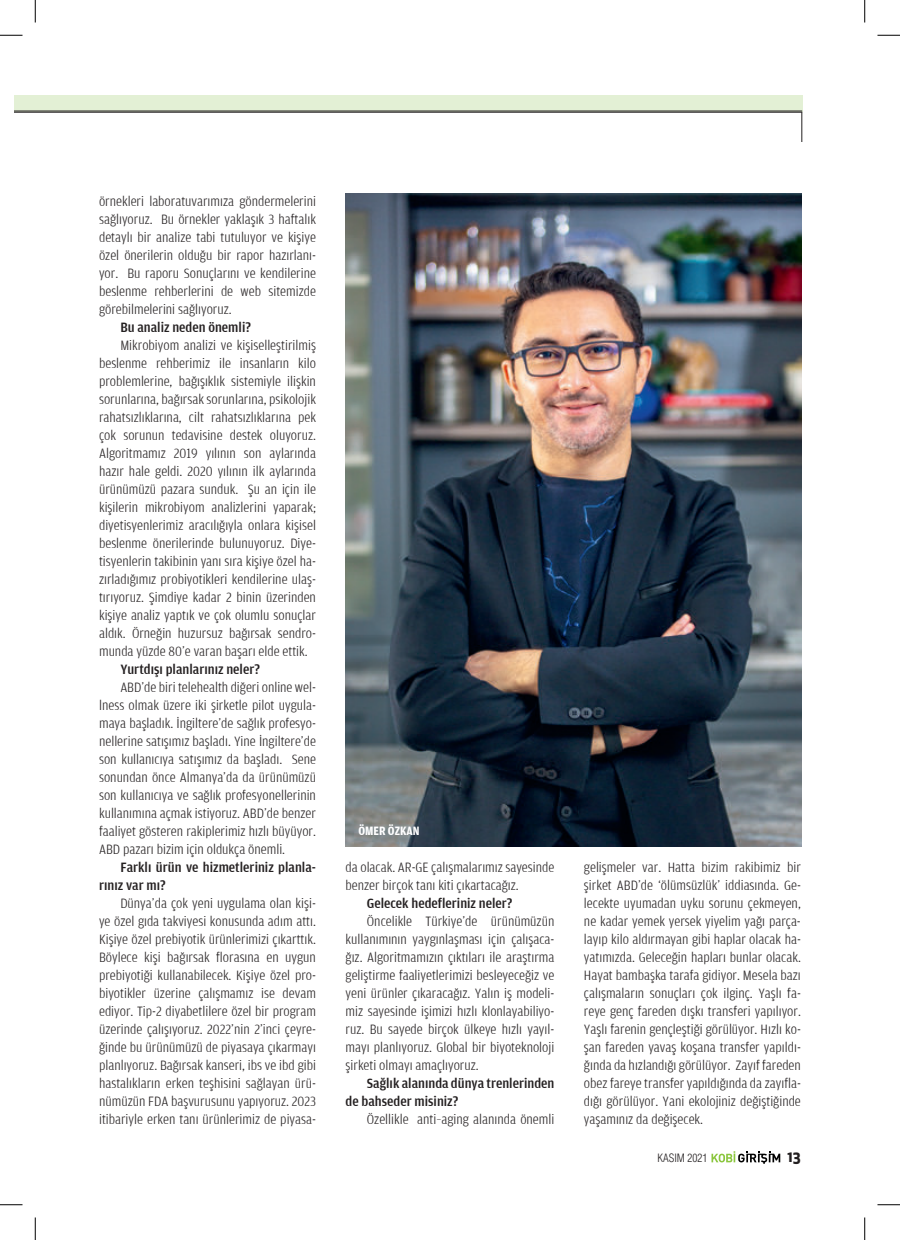
<style>
.page{position:relative;width:900px;height:1240px;background:#fff}
.page>*{position:absolute;margin:0;border:0;box-sizing:border-box;transform-origin:0 0}
.t1{font:700 15px "Apex New";color:#231f20}
.t2{font:300 condensed 14.25px/18px "Amplitude Aubi 3";color:#231f20;text-align:justify;scale:1.1 1}
.t3{font:500 condensed 14.25px/18px "Amplitude Aubi 3";color:#231f20;scale:1.1 1}
.t4{font:700 condensed 12.75px "Amplitude Aubi 3";color:#fff}
.t5{font:300 11.25px "Helveticam Cond";color:#231f20}
</style>
<div class="page">
<div style="left:14px;top:95px;width:788px;height:16px;background:#e3f0d5"></div>
<svg style="left:711px;top:1151px;width:69px;height:13px"></svg>
<hr style="left:14px;top:111px;width:788px;height:1px;background:#231f20">
<hr style="left:14px;top:112px;width:788px;height:1px;background:#231f20">
<hr style="left:801px;top:112px;width:1px;height:30px;background:#231f20">
<img style="left:345px;top:194px;width:457px;height:652px">
<svg style="left:0;top:35px;width:22px;height:1px"></svg>
<svg style="left:877px;top:35px;width:23px;height:1px"></svg>
<svg style="left:0;top:1204px;width:22px;height:1px"></svg>
<svg style="left:877px;top:1204px;width:23px;height:1px"></svg>
<svg style="left:35px;top:0;width:1px;height:22px"></svg>
<svg style="left:35px;top:1217px;width:1px;height:23px"></svg>
<svg style="left:864px;top:0;width:1px;height:22px"></svg>
<svg style="left:864px;top:1217px;width:1px;height:23px"></svg>
<p class="t2" style="left:99px;top:192px;width:199px">örnekleri laboratuvarımıza göndermelerini sağlıyoruz. Bu örnekler yaklaşık 3 haftalık detaylı bir analize tabi tutuluyor ve kişiye özel önerilerin olduğu bir rapor hazırlanı&shy;yor. Bu raporu Sonuçlarını ve kendilerine beslenme rehberlerini de web sitemizde görebilmelerini sağlıyoruz.</p>
<p class="t3" style="left:120px;top:318px;width:120px">Bu analiz neden önemli?</p>
<p class="t2" style="left:99px;top:336px;width:199px;text-indent:21px">Mikrobiyom analizi ve kişiselleştirilmiş beslenme rehberimiz ile insanların kilo problemlerine, bağışıklık sistemiyle ilişkin sorunlarına, bağırsak sorunlarına, psikolojik rahatsızlıklarına, cilt rahatsızlıklarına pek çok sorunun tedavisine destek oluyoruz.<br>Algoritmamız 2019 yılının son aylarında hazır hale geldi. 2020 yılının ilk aylarında ürünümüzü pazara sunduk. Şu an için ile kişilerin mikrobiyom analizlerini yaparak; diyetisyenlerimiz aracılığıyla onlara kişisel beslenme önerilerinde bulunuyoruz. Diye&shy;tisyenlerin takibinin yanı sıra kişiye özel ha&shy;zırladığımız probiyotikleri kendilerine ulaş&shy;tırıyoruz. Şimdiye kadar 2 binin üzerinden kişiye analiz yaptık ve çok olumlu sonuçlar aldık. Örneğin huzursuz bağırsak sendro&shy;munda yüzde 80’e varan başarı elde ettik.</p>
<p class="t3" style="left:120px;top:660px;width:128px">Yurtdışı planlarınız neler?</p>
<p class="t2" style="left:99px;top:678px;width:199px;text-indent:21px">ABD’de biri telehealth diğeri online wel&shy;lness olmak üzere iki şirketle pilot uygula&shy;maya başladık. İngiltere’de sağlık profesyo&shy;nellerine satışımız başladı. Yine İngiltere’de son kullanıcıya satışımız da başladı. Sene sonundan önce Almanya’da da ürünümüzü son kullanıcıya ve sağlık profesyonellerinin kullanımına açmak istiyoruz. ABD’de benzer faaliyet gösteren rakiplerimiz hızlı büyüyor.<br>ABD pazarı bizim için oldukça önemli.</p>
<p class="t3" style="left:99px;top:858px;width:199px;text-indent:21px">Farklı ürün ve hizmetleriniz planla&shy;rınız var mı?</p>
<p class="t2" style="left:99px;top:894px;width:199px;text-indent:21px">Dünya’da çok yeni uygulama olan kişi&shy;ye özel gıda takviyesi konusunda adım attı.<br>Kişiye özel prebiyotik ürünlerimizi çıkarttık.<br>Böylece kişi bağırsak florasına en uygun prebiyotiği kullanabilecek. Kişiye özel pro&shy;biyotikler üzerine çalışmamız ise devam ediyor. Tip-2 diyabetlilere özel bir program üzerinde çalışıyoruz. 2022’nin 2’inci çeyre&shy;ğinde bu ürünümüzü de piyasaya çıkarmayı planlıyoruz. Bağırsak kanseri, ibs ve ibd gibi hastalıkların erken teşhisini sağlayan ürü&shy;nümüzün FDA başvurusunu yapıyoruz. 2023 itibariyle erken tanı ürünlerimiz de piyasa-</p>
<p class="t4" style="left:358px;top:823px;width:63px">ÖMER ÖZKAN</p>
<p class="t2" style="left:345px;top:858px;width:191px">da olacak. AR-GE çalışmalarımız sayesinde benzer birçok tanı kiti çıkartacağız.</p>
<p class="t3" style="left:367px;top:894px;width:134px">Gelecek hedefleriniz neler?</p>
<p class="t2" style="left:345px;top:912px;width:191px;text-indent:21px">Öncelikle Türkiye’de ürünümüzün kullanımının yaygınlaşması için çalışaca&shy;ğız. Algoritmamızın çıktıları ile araştırma geliştirme faaliyetlerimizi besleyeceğiz ve yeni ürünler çıkaracağız. Yalın iş modeli&shy;miz sayesinde işimizi hızlı klonlayabiliyo&shy;ruz. Bu sayede birçok ülkeye hızlı yayıl&shy;mayı planlıyoruz. Global bir biyoteknoloji şirketi olmayı amaçlıyoruz.</p>
<p class="t3" style="left:345px;top:1074px;width:191px;text-indent:21px">Sağlık alanında dünya trenlerinden de bahseder misiniz?</p>
<p class="t2" style="left:367px;top:1110px;width:172px">Özellikle anti–aging alanında önemli</p>
<p class="t2" style="left:584px;top:858px;width:199px">gelişmeler var. Hatta bizim rakibimiz bir şirket ABD’de ‘ölümsüzlük’ iddiasında. Ge&shy;lecekte uyumadan uyku sorunu çekmeyen, ne kadar yemek yersek yiyelim yağı parça&shy;layıp kilo aldırmayan gibi haplar olacak ha&shy;yatımızda. Geleceğin hapları bunlar olacak.<br>Hayat bambaşka tarafa gidiyor. Mesela bazı çalışmaların sonuçları çok ilginç. Yaşlı fa&shy;reye genç fareden dışkı transferi yapılıyor.<br>Yaşlı farenin gençleştiği görülüyor. Hızlı ko&shy;şan fareden yavaş koşana transfer yapıldı&shy;ğında da hızlandığı görülüyor. Zayıf fareden obez fareye transfer yapıldığında da zayıfla&shy;dığı görülüyor. Yani ekolojiniz değiştiğinde yaşamınız da değişecek.</p>
<p class="t5" style="left:657px;top:1152px;width:51px">KASIM 2021</p>
<p class="t1" style="left:787px;top:1146px;width:15px">13</p>
</div>
